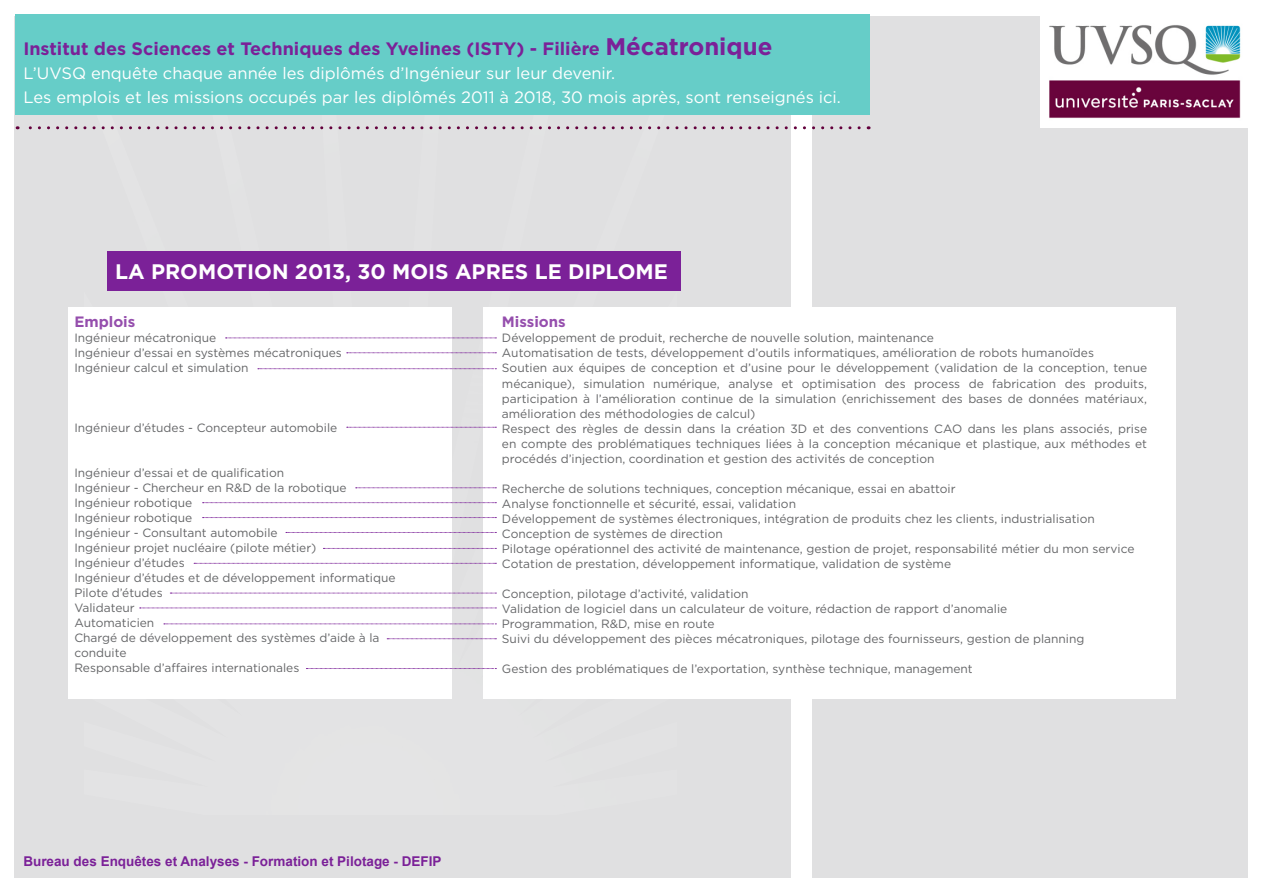
<style>
.page{position:relative;width:1263px;height:893px;background:#fff}
.page>*{position:absolute;margin:0;border:0;box-sizing:border-box;transform-origin:0 0}
.t1{font:700 21px "Gotham";color:#fff}
.t2{font:700 18px "Gotham";color:#7b2198}
.t3{font:16.5px "Gotham";color:#fff}
.t4{font:700 15px "Gotham";color:#954ead}
.t5{font:700 13.5px "Arial";color:#7b2198}
.t6{font:12px/15px "Gotham";color:#646567;text-align:justify}
.s1{font-size:24px}
</style>
<div class="page">
<div style="left:15px;top:16px;width:776px;height:861px;background:#e0e0e1"></div>
<div style="left:812px;top:16px;width:436px;height:861px;background:#e0e0e1"></div>
<img style="left:1041px;top:16px;width:207px;height:112px">
<img style="left:135px;top:290px;width:31px;height:1px">
<img style="left:594px;top:290px;width:32px;height:1px">
<img style="left:451px;top:337px;width:37px;height:362px">
<div style="left:483px;top:307px;width:693px;height:391px;background:#fff"></div>
<div style="left:68px;top:307px;width:384px;height:391px;background:#fff"></div>
<div style="left:15px;top:15px;width:855px;height:100px;background:#66cdc8"></div>
<svg style="left:17px;top:126px;width:842px;height:3px"></svg>
<svg style="left:258px;top:368px;width:238px;height:1px"></svg>
<svg style="left:356px;top:488px;width:140px;height:1px"></svg>
<svg style="left:226px;top:338px;width:270px;height:1px"></svg>
<svg style="left:203px;top:517px;width:293px;height:1px"></svg>
<svg style="left:323px;top:548px;width:173px;height:1px"></svg>
<svg style="left:286px;top:532px;width:210px;height:1px"></svg>
<div style="left:107px;top:251px;width:573px;height:39px;background:#7b2198"></div>
<svg style="left:170px;top:593px;width:326px;height:1px"></svg>
<svg style="left:347px;top:353px;width:149px;height:1px"></svg>
<svg style="left:347px;top:427px;width:149px;height:1px"></svg>
<svg style="left:203px;top:502px;width:293px;height:1px"></svg>
<svg style="left:194px;top:563px;width:302px;height:1px"></svg>
<svg style="left:140px;top:608px;width:356px;height:1px"></svg>
<svg style="left:164px;top:624px;width:332px;height:1px"></svg>
<svg style="left:387px;top:638px;width:109px;height:1px"></svg>
<svg style="left:306px;top:668px;width:190px;height:1px"></svg>
<p class="t2" style="left:23px;top:37px;width:750px">Institut des Sciences et Techniques des Yvelines (ISTY) - Filière <span class="s1">Mécatronique</span></p>
<p class="t3" style="left:23px;top:63px;width:593px">L’UVSQ enquête chaque année les diplômés d’Ingénieur sur leur devenir.</p>
<p class="t3" style="left:23px;top:87px;width:819px">Les emplois et les missions occupés par les diplômés 2011 à 2018, 30 mois après, sont renseignés ici.</p>
<p class="t1" style="left:115px;top:258px;width:554px">LA PROMOTION 2013, 30 MOIS APRES LE DIPLOME</p>
<p class="t4" style="left:74px;top:312px;width:62px">Emplois</p>
<p class="t6" style="left:74px;top:330px;width:143px">Ingénieur mécatronique</p>
<p class="t6" style="left:74px;top:345px;width:269px">Ingénieur d’essai en systèmes mécatroniques</p>
<p class="t6" style="left:74px;top:360px;width:176px">Ingénieur calcul et simulation</p>
<p class="t6" style="left:74px;top:420px;width:264px">Ingénieur d’études - Concepteur automobile</p>
<p class="t6" style="left:74px;top:465px;width:211px">Ingénieur d’essai et de qualification</p>
<p class="t6" style="left:74px;top:480px;width:274px">Ingénieur - Chercheur en R&amp;D de la robotique</p>
<p class="t6" style="left:74px;top:495px;width:119px">Ingénieur robotique</p>
<p class="t6" style="left:74px;top:510px;width:119px">Ingénieur robotique</p>
<p class="t6" style="left:74px;top:525px;width:205px">Ingénieur - Consultant automobile</p>
<p class="t6" style="left:74px;top:540px;width:244px">Ingénieur projet nucléaire (pilote métier)</p>
<p class="t6" style="left:74px;top:555px;width:112px">Ingénieur d’études</p>
<p class="t6" style="left:74px;top:570px;width:323px">Ingénieur d’études et de développement informatique</p>
<p class="t6" style="left:74px;top:585px;width:90px">Pilote d’études</p>
<p class="t6" style="left:74px;top:600px;width:62px">Validateur</p>
<p class="t6" style="left:74px;top:615px;width:81px">Automaticien</p>
<p class="t6" style="left:74px;top:630px;width:307px">Chargé de développement des systèmes d’aide à la conduite</p>
<p class="t6" style="left:74px;top:660px;width:226px">Responsable d’affaires internationales</p>
<p class="t4" style="left:502px;top:312px;width:65px">Missions</p>
<p class="t6" style="left:502px;top:330px;width:433px">Développement de produit, recherche de nouvelle solution, maintenance</p>
<p class="t6" style="left:502px;top:345px;width:594px">Automatisation de tests, développement d’outils informatiques, amélioration de robots humanoïdes</p>
<p class="t6" style="left:502px;top:360px;width:647px">Soutien aux équipes de conception et d’usine pour le développement (validation de la conception, tenue mécanique), simulation numérique, analyse et optimisation des process de fabrication des produits, participation à l’amélioration continue de la simulation (enrichissement des bases de données matériaux, amélioration des méthodologies de calcul)</p>
<p class="t6" style="left:502px;top:420px;width:647px">Respect des règles de dessin dans la création 3D et des conventions CAO dans les plans associés, prise en compte des problématiques techniques liées à la conception mécanique et plastique, aux méthodes et procédés d’injection, coordination et gestion des activités de conception</p>
<p class="t6" style="left:502px;top:480px;width:455px">Recherche de solutions techniques, conception mécanique, essai en abattoir</p>
<p class="t6" style="left:502px;top:495px;width:296px">Analyse fonctionnelle et sécurité, essai, validation</p>
<p class="t6" style="left:502px;top:510px;width:594px">Développement de systèmes électroniques, intégration de produits chez les clients, industrialisation</p>
<p class="t6" style="left:502px;top:525px;width:222px">Conception de systèmes de direction</p>
<p class="t6" style="left:502px;top:540px;width:634px">Pilotage opérationnel des activité de maintenance, gestion de projet, responsabilité métier du mon service</p>
<p class="t6" style="left:502px;top:555px;width:451px">Cotation de prestation, développement informatique, validation de système</p>
<p class="t6" style="left:502px;top:585px;width:248px">Conception, pilotage d’activité, validation</p>
<p class="t6" style="left:502px;top:600px;width:507px">Validation de logiciel dans un calculateur de voiture, rédaction de rapport d’anomalie</p>
<p class="t6" style="left:502px;top:615px;width:214px">Programmation, R&amp;D, mise en route</p>
<p class="t6" style="left:502px;top:630px;width:584px">Suivi du développement des pièces mécatroniques, pilotage des fournisseurs, gestion de planning</p>
<p class="t6" style="left:502px;top:660px;width:472px">Gestion des problématiques de l’exportation, synthèse technique, management</p>
<p class="t5" style="left:23px;top:852px;width:420px">Bureau des Enquêtes et Analyses - Formation et Pilotage - DEFIP</p>
</div>
